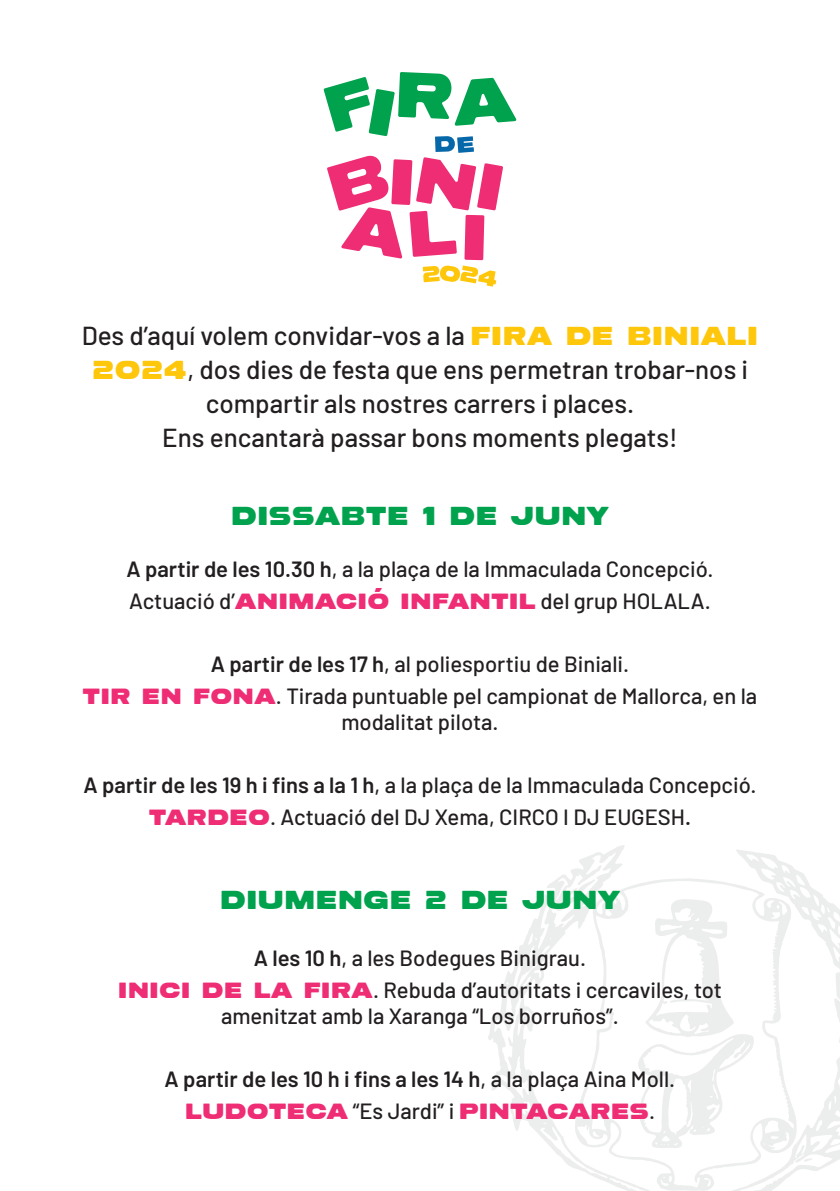
<style>
.page{position:relative;width:840px;height:1191px;background:#fff}
.page>*{position:absolute;margin:0;border:0;box-sizing:border-box;transform-origin:0 0}
.t1{font:500 26px/34px "Barlow";color:#231f20;text-align:center}
.t2{font:26px "BN Gamma";color:#00a24e}
.t3{font:500 22px/26px "Barlow";color:#231f20;text-align:center}
.t4{font:600 22px "Barlow";color:#231f20}
.t5{font:22px "BN Gamma";color:#ee2d75}
.s1{font-family:"BN Gamma";font-weight:400;color:#fec70c}
.s2{font-weight:600}
.s3{font-family:"BN Gamma";font-weight:400;color:#ee2d75}
.s4{font-weight:500}
.s5{font-family:"Barlow";font-weight:500;color:#231f20}
</style>
<div class="page">
<svg style="left:676px;top:878px;width:12px;height:312px"></svg>
<svg style="left:488px;top:845px;width:188px;height:346px"></svg>
<svg style="left:688px;top:849px;width:151px;height:342px"></svg>
<svg style="left:803px;top:1158px;width:9px;height:4px"></svg>
<svg style="left:323px;top:72px;width:193px;height:214px"></svg>
<p class="t1" style="left:82px;top:316px;width:677px">Des d’aquí volem convidar-vos a la <span class="s1">FIRA DE BINIALI<br>2024</span>, dos dies de festa que ens permetran trobar-nos i compartir als nostres carrers i places.</p>
<p class="t1" style="left:162px;top:418px;width:516px">Ens encantarà passar bons moments plegats!</p>
<p class="t2" style="left:231px;top:498px;width:379px">DISSABTE 1 DE JUNY</p>
<p class="t3" style="left:126px;top:554px;width:588px"><span class="s2">A partir de les 10.30 h</span>, a la plaça de la Immaculada Concepció.</p>
<p class="t3" style="left:129px;top:586px;width:583px">Actuació d’<span class="s3">ANIMACIÓ INFANTIL</span> del grup HOLALA.</p>
<p class="t3" style="left:211px;top:649px;width:419px"><span class="s2">A partir de les 17 h</span>, al poliesportiu de Biniali.</p>
<p class="t3" style="left:83px;top:681px;width:675px"><span class="s3">TIR EN FONA</span>. Tirada puntuable pel campionat de Mallorca, en la modalitat pilota.</p>
<p class="t3" style="left:83px;top:770px;width:674px"><span class="s2">A partir de les 19 h i fins a la 1 h</span>, a la plaça de la Immaculada Concepció.</p>
<p class="t3" style="left:149px;top:802px;width:543px"><span class="s3">TARDEO</span>. Actuació del DJ Xema, CIRCO I DJ EUGESH<span class="s2">.</span></p>
<p class="t2" style="left:219px;top:881px;width:402px">DIUMENGE 2 DE JUNY</p>
<p class="t3" style="left:254px;top:943px;width:333px"><span class="s2">A les 10 h</span>, a les Bodegues Binigrau.</p>
<p class="t3" style="left:118px;top:975px;width:605px"><span class="s3">INICI DE LA FIRA</span>. Rebuda d’autoritats i cercaviles, tot amenitzat amb la Xaranga “Los borruños”.</p>
<p class="t4" style="left:164px;top:1063px;width:512px">A partir de les 10 h i fins a les 14 h<span class="s4">, a la plaça Aina Moll.</span></p>
<p class="t5" style="left:185px;top:1096px;width:471px">LUDOTECA <span class="s5">“Es Jardi” i</span> PINTACARES<span class="s5">.</span></p>
</div>
